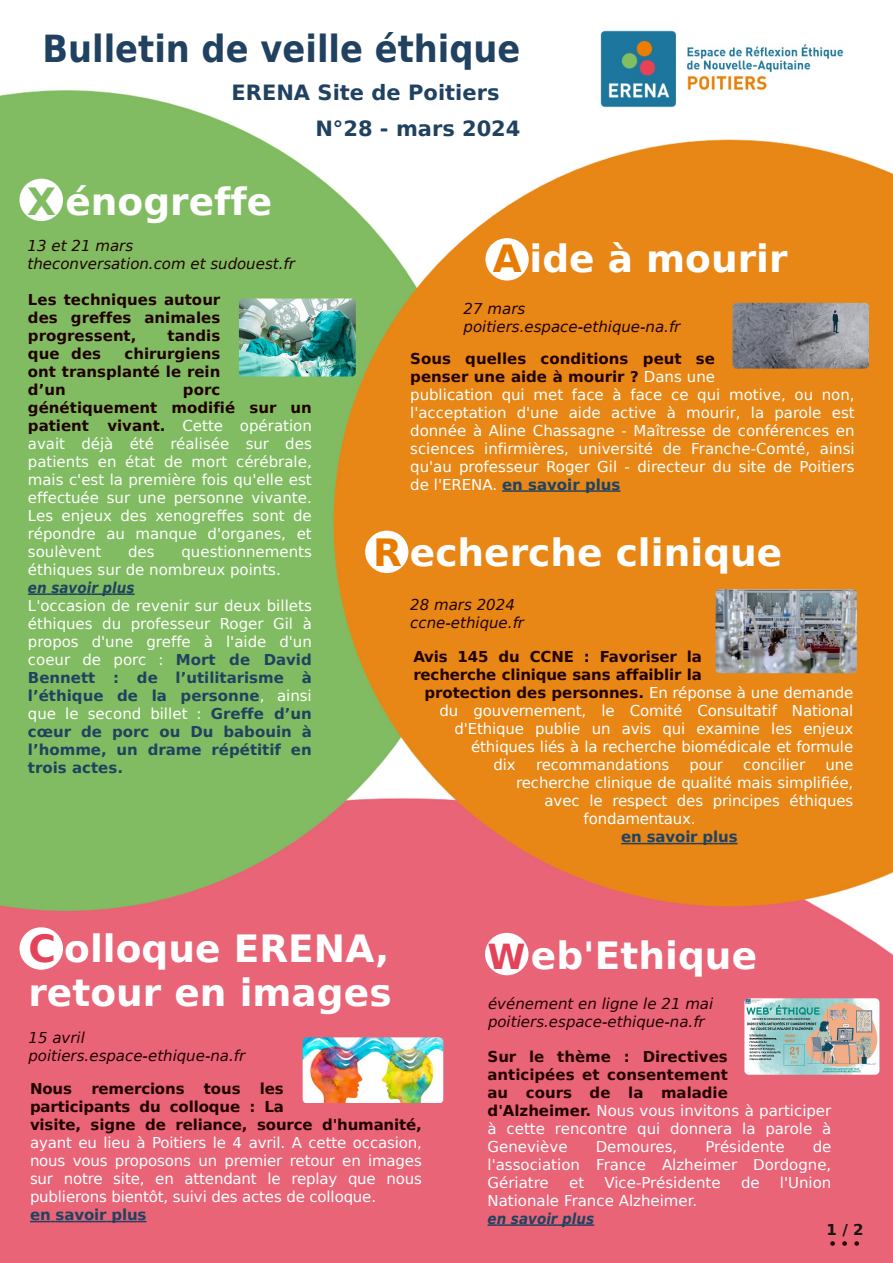
<style>
.page{position:relative;width:893px;height:1263px;background:#fff}
.page>*{position:absolute;margin:0;border:0;box-sizing:border-box;transform-origin:0 0}
.t1{font:700 37.5px/43.5px "DejaVu Sans";color:#fff}
.t2{font:700 37.5px "DejaVu Sans Condensed";color:#204260}
.t3{font:700 21px/35.7px "DejaVu Sans";color:#204260}
.t4{font:15px/18px "DejaVu Sans";letter-spacing:-.005em;color:#fff}
.t5{font:700 15px/18px "DejaVu Sans";letter-spacing:-.005em;color:#210100;text-align:justify}
.t6{font:italic 15px/18px "DejaVu Sans";color:#210100}
.t7{font:700 15px "DejaVu Sans";letter-spacing:-.01em;color:#204260}
.t8{font:italic 700 15px "DejaVu Sans Condensed";color:#204260}
.t9{font:700 15px "DejaVu Sans";color:#171513}
.s1{color:#81bb62}
.s2{font-weight:700;color:#210100}
.s3{font-weight:700;color:#204260}
.s4{color:#e77b00}
.s5{font-weight:400;color:#fff}
.s6{color:#e44258}
.s7{font-size:34.5px;color:#e44258}
</style>
<div class="page">
<img style="left:0;top:90px;width:893px;height:1173px">
<img style="left:588px;top:24px;width:266px;height:90px;border-radius:4px">
<svg style="left:502px;top:490px;width:119px;height:2px"></svg>
<svg style="left:621px;top:843px;width:116px;height:1px"></svg>
<svg style="left:830px;top:1241px;width:5px;height:5px"></svg>
<svg style="left:842px;top:1241px;width:5px;height:5px"></svg>
<svg style="left:854px;top:1241px;width:5px;height:5px"></svg>
<div style="left:365px;top:531px;width:43px;height:42px;background:#fff;border-radius:50%"></div>
<div style="left:485px;top:238px;width:44px;height:43px;background:#fff;border-radius:50%"></div>
<div style="left:20px;top:179px;width:43px;height:42px;background:#fff;border-radius:50%"></div>
<svg style="left:28px;top:593px;width:107px;height:2px"></svg>
<img style="left:239px;top:298px;width:117px;height:78px;border-radius:4px">
<img style="left:732px;top:303px;width:137px;height:65px;border-radius:4px">
<img style="left:716px;top:589px;width:141px;height:84px;border-radius:4px">
<div style="left:485px;top:933px;width:43px;height:42px;background:#fff;border-radius:50%"></div>
<svg style="left:487px;top:1224px;width:107px;height:2px"></svg>
<img style="left:744px;top:998px;width:135px;height:76px;border-radius:4px">
<div style="left:20px;top:927px;width:43px;height:43px;background:#fff;border-radius:50%"></div>
<svg style="left:30px;top:1221px;width:116px;height:1px"></svg>
<img style="left:303px;top:1037px;width:140px;height:66px;border-radius:4px">
<h1 class="t2" style="left:42px;top:27px;width:479px">Bulletin de veille éthique</h1>
<h2 class="t3" style="left:315px;top:75px;width:206px;text-indent:-84px">ERENA Site de Poitiers<br>N°28 - mars 2024</h2>
<h1 class="t1" style="left:27px;top:181px;width:247px"><span class="s1">X</span> énogreffe</h1>
<p class="t6" style="left:28px;top:237px;width:269px">13 et 21 mars theconversation.com et sudouest.fr</p>
<p class="t5" style="left:28px;top:291px;width:194px">Les techniques autour des greffes animales progressent,</p>
<p class="t5" style="left:168px;top:327px;width:54px">tandis</p>
<p class="t5" style="left:28px;top:345px;width:194px;text-indent:97px">chirurgiens ont transplanté le rein d’un</p>
<p class="t5" style="left:28px;top:345px;width:75px">que des</p>
<p class="t4" style="left:28px;top:381px;width:285px;text-indent:155px"><span class="s2">porc génétiquement modifié sur un patient vivant.</span> Cette opération avait déjà été réalisée sur des patients en état de mort cérébrale, mais c'est la première fois qu'elle est effectuée sur une personne vivante.<br>Les enjeux des xenogreffes sont de répondre au manque d'organes, et soulèvent</p>
<p class="t4" style="left:28px;top:543px;width:285px;text-indent:154px">questionnements éthiques sur de nombreux points.</p>
<p class="t8" style="left:28px;top:579px;width:108px">en savoir plus</p>
<p class="t4" style="left:28px;top:597px;width:285px;text-align:justify">L'occasion de revenir sur deux billets éthiques du professeur Roger Gil à propos d'une greffe à l'aide d'un coeur de porc : <span class="s3">Mort de David Bennett : de l’utilitarisme à l’éthique de la personne</span>, ainsi que le second billet : <span class="s3">Greffe d’un cœur de porc ou Du babouin à l’homme, un drame répétitif en trois actes.</span></p>
<p class="t4" style="left:128px;top:543px;width:28px">des</p>
<h1 class="t1" style="left:493px;top:237px;width:296px"><span class="s4">A</span> ide à mourir</h1>
<p class="t6" style="left:464px;top:300px;width:218px">27 mars poitiers.espace-ethique-na.fr</p>
<p class="t4" style="left:410px;top:349px;width:446px"><span class="s2">Sous quelles conditions peut se<br>penser une aide à mourir ?</span> Dans une<br>publication qui met face à face ce qui motive, ou non, l'acceptation d'une aide active à mourir, la parole est donnée à Aline Chassagne - Maîtresse de conférences en sciences infirmières, université de Franche-Comté, ainsi qu'au professeur Roger Gil - directeur du site de Poitiers de l'ERENA. <span class="s3">en savoir plus</span></p>
<h1 class="t1" style="left:373px;top:531px;width:411px"><span class="s4">R</span> echerche clinique</h1>
<p class="t6" style="left:410px;top:595px;width:115px">28 mars 2024 ccne-ethique.fr</p>
<p class="t5" style="left:413px;top:648px;width:290px">Avis 145 du CCNE : Favoriser la</p>
<p class="t5" style="left:413px;top:666px;width:290px">recherche clinique sans affaiblir la</p>
<p class="t5" style="left:425px;top:684px;width:430px">protection des personnes. <span class="s5">En réponse à une demande</span></p>
<p class="t4" style="left:440px;top:702px;width:415px">du gouvernement, le Comité Consultatif National</p>
<p class="t4" style="left:455px;top:720px;width:400px">d'Ethique publie un avis qui examine les enjeux</p>
<p class="t4" style="left:471px;top:738px;width:384px">éthiques liés à la recherche biomédicale et formule</p>
<p class="t4" style="left:494px;top:756px;width:24px">dix</p>
<p class="t4" style="left:536px;top:756px;width:135px">recommandations</p>
<p class="t4" style="left:689px;top:756px;width:35px">pour</p>
<p class="t4" style="left:743px;top:756px;width:63px">concilier</p>
<p class="t4" style="left:825px;top:756px;width:29px">une</p>
<p class="t4" style="left:516px;top:774px;width:339px">recherche clinique de qualité mais simplifiée,</p>
<p class="t4" style="left:545px;top:792px;width:310px">avec le respect des principes éthiques</p>
<p class="t4" style="left:584px;top:810px;width:114px">fondamentaux.</p>
<p class="t7" style="left:621px;top:828px;width:118px">en savoir plus</p>
<h1 class="t1" style="left:29px;top:928px;width:365px"><span class="s6">C</span> olloque ERENA, retour en images</h1>
<p class="t6" style="left:28px;top:1029px;width:218px">15 avril poitiers.espace-ethique-na.fr</p>
<p class="t5" style="left:30px;top:1080px;width:393px;text-align:left;text-indent:230px">les<br>participants du colloque : La<br>visite, signe de reliance, source d'humanité,</p>
<p class="t4" style="left:30px;top:1134px;width:393px;text-align:justify">ayant eu lieu à Poitiers le 4 avril. A cette occasion, nous vous proposons un premier retour en images sur notre site, en attendant le replay que nous publierons bientôt, suivi des actes de colloque.</p>
<p class="t7" style="left:30px;top:1206px;width:118px">en savoir plus</p>
<p class="t5" style="left:30px;top:1080px;width:44px">Nous</p>
<p class="t5" style="left:91px;top:1080px;width:95px">remercions</p>
<p class="t5" style="left:204px;top:1080px;width:38px">tous</p>
<h1 class="t1" style="left:488px;top:935px;width:271px"><span class="s7">W</span>eb'Ethique</h1>
<p class="t6" style="left:488px;top:995px;width:227px">événement en ligne le 21 mai poitiers.espace-ethique-na.fr</p>
<p class="t5" style="left:487px;top:1047px;width:345px;text-align:left">Sur le thème : Directives<br>anticipées et consentement<br>au cours de la maladie d'Alzheimer. <span class="s5">Nous vous invitons à participer à cette rencontre qui donnera la parole à<br>Geneviève</span></p>
<p class="t4" style="left:596px;top:1137px;width:83px">Demoures,</p>
<p class="t4" style="left:705px;top:1137px;width:81px">Présidente</p>
<p class="t4" style="left:487px;top:1137px;width:345px;text-align:justify;text-indent:325px">de l'association France Alzheimer Dordogne, Gériatre</p>
<p class="t4" style="left:569px;top:1173px;width:17px">et</p>
<p class="t4" style="left:604px;top:1173px;width:118px">Vice-Présidente</p>
<p class="t4" style="left:741px;top:1173px;width:20px">de</p>
<p class="t4" style="left:780px;top:1173px;width:53px">l'Union</p>
<p class="t4" style="left:487px;top:1191px;width:211px">Nationale France Alzheimer.</p>
<p class="t8" style="left:487px;top:1210px;width:108px">en savoir plus</p>
<p class="t9" style="left:827px;top:1221px;width:38px">1/2</p>
</div>
